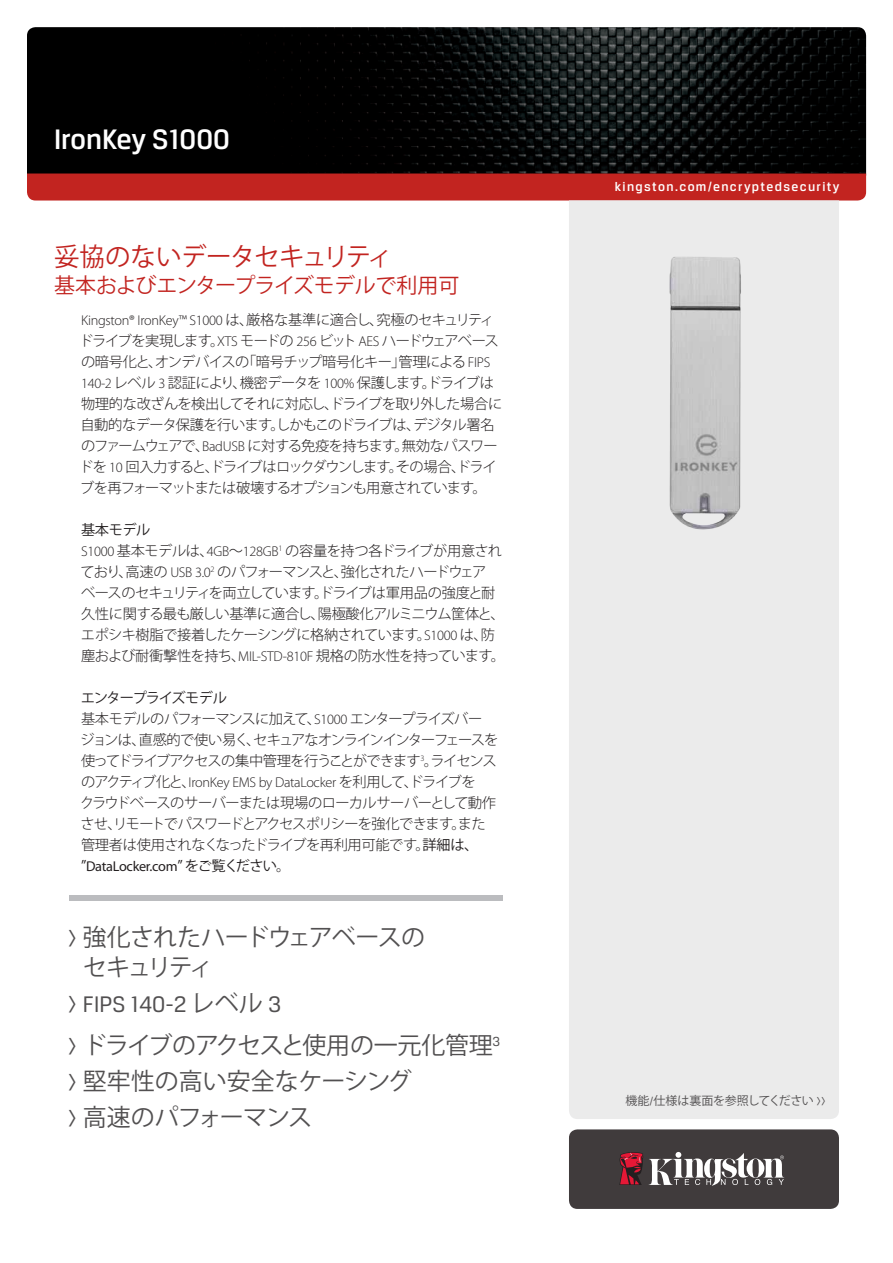
<style>
.page{position:relative;width:893px;height:1263px;background:#fff}
.page>*{position:absolute;margin:0;border:0;box-sizing:border-box;transform-origin:0 0}
.Product_Name_Header{font:500 30px "Breuer Text";color:#fff}
.Copy_Headline_RBNo31{font:25.5px "Koz Go Pro";letter-spacing:-.02em;color:#c22420}
.Bullet_Points_Block{font:24px/30px "Koz Go Pro";letter-spacing:-.035em;color:#525051}
.Bullet_Points_Block-2{font:24px "Koz Go Pro";color:#525051}
.Bullet_Points_Block-3{font:24px "Breuer Text";color:#525051}
.Copy_Headline_RBNo31-2{font:21px "Koz Go Pro";letter-spacing:-.03em;color:#c22420}
.Body_Copy_Block{font:300 14.25px/21px "Koz Go Pro";letter-spacing:-.06em;color:#231f20}
.Body_Copy_Block-2{font:14.25px "Koz Go Pro";letter-spacing:-.08em;color:#231f20}
.Body_Copy_Block-3{font:14.25px "Koz Go Pro";letter-spacing:-.06em;color:#231f20}
.URL_Block{font:500 13.5px "Breuer Text";letter-spacing:.1em;color:#fff}
.More_Text{font:12px "Koz Go Pro";letter-spacing:-.02em;color:#525051}
.s1{font-family:"Myriad Pro"}
.s2{font-weight:400}
.s3{font-family:"Myriad Pro";font-weight:400}
.s4{font-family:"Breuer Text"}
.s5{font-family:"Koz Go Pro"}
</style>
<div class="page">
<img style="left:27px;top:27px;width:839px;height:146px">
<div style="left:27px;top:173px;width:839px;height:27px;background:#c22420"></div>
<div style="left:569px;top:200px;width:270px;height:919px;background:#ebebeb"></div>
<div style="left:569px;top:1129px;width:270px;height:80px;background:#403b3c;border-radius:9px"></div>
<svg style="left:649px;top:1152px;width:135px;height:34px"></svg>
<svg style="left:619px;top:1152px;width:24px;height:33px"></svg>
<div style="left:69px;top:895px;width:433px;height:6px;background:#bbbcbf"></div>
<img style="left:647px;top:232px;width:114px;height:326px">
<p class="Product_Name_Header" style="left:54px;top:122px;width:177px">IronKey S1000</p>
<p class="Copy_Headline_RBNo31" style="left:54px;top:240px;width:340px">妥協のないデータセキュリティ</p>
<p class="Copy_Headline_RBNo31-2" style="left:54px;top:271px;width:407px">基本およびエンタープライズモデルで利用可</p>
<p class="Body_Copy_Block" style="left:79px;top:309px;width:424px"><span class="s1">Kingston® IronKey™ S1000</span> は、厳格な基準に適合し、究極のセキュリティドライブを実現します。<span class="s1">XTS</span> モードの <span class="s1">256</span> ビット <span class="s1">AES</span> ハードウェアベースの暗号化と、オンデバイスの「暗号チップ暗号化キー」管理による <span class="s1">FIPS 140-2</span> レベル <span class="s1">3</span> 認証により、機密データを <span class="s1">100%</span> 保護します。ドライブは物理的な改ざんを検出してそれに対応し、ドライブを取り外した場合に自動的なデータ保護を行います。しかもこのドライブは、デジタル署名のファームウェアで、<span class="s1">BadUSB</span> に対する免疫を持ちます。無効なパスワードを <span class="s1">10</span> 回入力すると、ドライブはロックダウンします。その場合、ドライブを再フォーマットまたは破壊するオプションも用意されています。</p>
<p class="Body_Copy_Block-3" style="left:81px;top:520px;width:71px">基本モデル</p>
<p class="Body_Copy_Block" style="left:81px;top:540px;width:426px"><span class="s1">S1000</span> 基本モデルは、<span class="s1">4GB</span>～<span class="s1">128GB</span><sup>1</sup> の容量を持つ各ドライブが用意されており、高速の <span class="s1">USB 3.0</span><sup>2</sup> のパフォーマンスと、強化されたハードウェア<br>ベースのセキュリティを両立しています。ドライブは軍用品の強度と耐久性に関する最も厳しい基準に適合し、陽極酸化アルミニウム筐体と、エポシキ樹脂で接着したケーシングに格納されています。<span class="s1">S1000</span> は、防塵および耐衝撃性を持ち、<span class="s1">MIL-STD-810F</span> 規格の防水性を持っています。</p>
<p class="Body_Copy_Block-2" style="left:81px;top:688px;width:148px">エンタープライズモデル</p>
<p class="Body_Copy_Block" style="left:80px;top:708px;width:420px">基本モデルのパフォーマンスに加えて、<span class="s1">S1000</span> エンタープライズバージョンは、直感的で使い易く、セキュアなオンラインインターフェースを使ってドライブアクセスの集中管理を行うことができます<sup>3</sup>。ライセンスのアクティブ化と、<span class="s1">IronKey EMS by DataLocker</span> を利用して、ドライブを<br>クラウドベースのサーバーまたは現場のローカルサーバーとして動作させ、リモートでパスワードとアクセスポリシーを強化できます。また管理者は使用されなくなったドライブを再利用可能です。<span class="s2">詳細は、”</span><span class="s3">DataLocker.com</span><span class="s2">” をご覧ください。</span></p>
<p class="Bullet_Points_Block" style="left:83px;top:923px;width:344px;text-indent:-15px"><span class="s4">&gt;</span> 強化されたハードウェアベースのセキュリティ</p>
<p class="Bullet_Points_Block-3" style="left:68px;top:991px;width:215px">&gt; FIPS 140-2 <span class="s5">レベル</span> 3</p>
<p class="Bullet_Points_Block" style="left:68px;top:1031px;width:434px"><span class="s4">&gt;</span> ドライブのアクセスと使用の一元化管理<sup>3</sup></p>
<p class="Bullet_Points_Block-2" style="left:68px;top:1066px;width:346px"><span class="s4">&gt;</span> 堅牢性の高い安全なケーシング</p>
<p class="Bullet_Points_Block" style="left:68px;top:1103px;width:246px"><span class="s4">&gt;</span> 高速のパフォーマンス</p>
<p class="URL_Block" style="left:615px;top:179px;width:226px">kingston.com/encryptedsecurity</p>
<p class="More_Text" style="left:625px;top:1093px;width:202px">機能<span class="s4">/</span>仕様は裏面を参照してください <span class="s4">&gt;&gt;</span></p>
</div>
